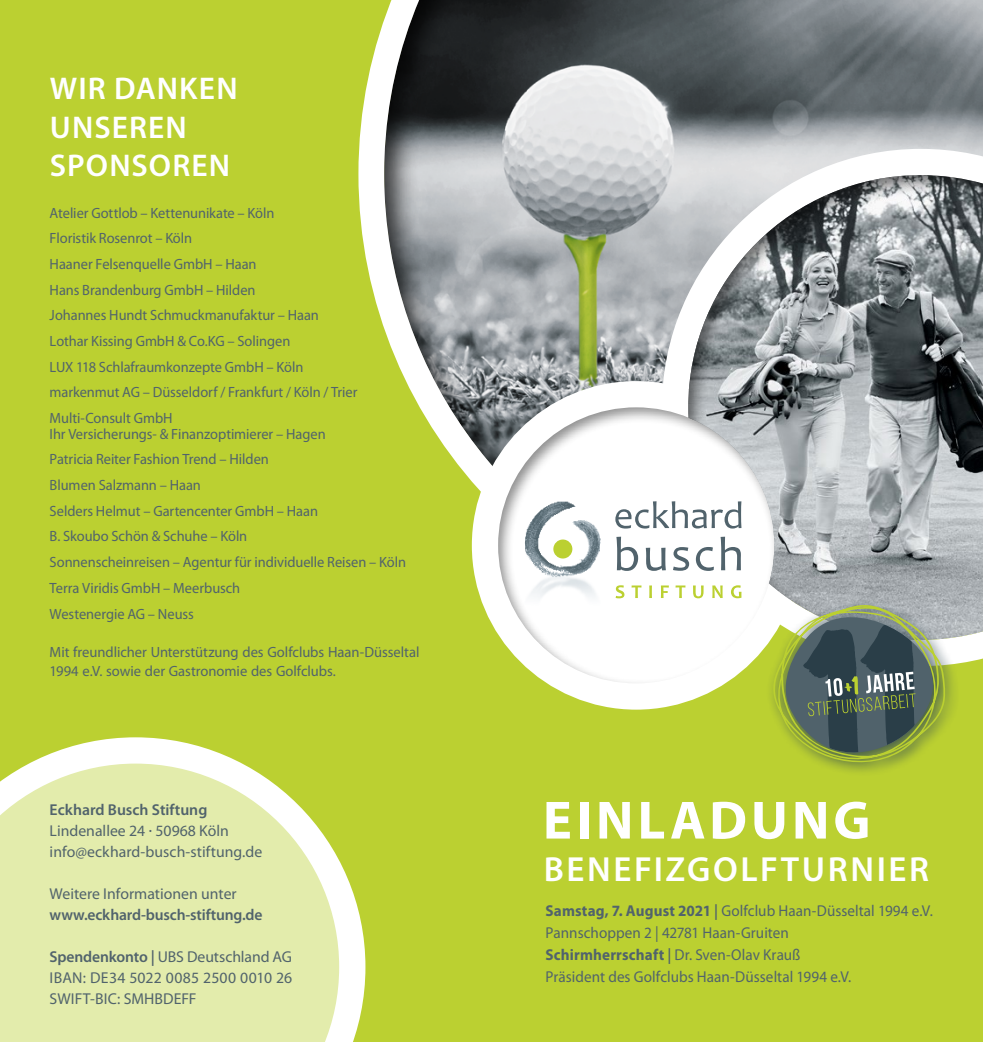
<style>
.page{position:relative;width:983px;height:1042px;background:#fff}
.page>*{position:absolute;margin:0;border:0;box-sizing:border-box;transform-origin:0 0}
.t1{font:700 54.25px "Myriad Pro";letter-spacing:.075em;color:#fff}
.t2{font:600 35px "Myriad Pro";letter-spacing:.075em;color:#fff}
.t3{font:600 31.5px/38.5px "Myriad Pro";letter-spacing:.035em;color:#fff}
.t4{font:15.75px/21.9px "Myriad Pro";color:#51636c;scale:.96 1}
.t5{font:15.75px/21px "Myriad Pro";color:#51636c}
.t6{font:600 15.75px "Myriad Pro";letter-spacing:-.005em;color:#51636c}
.t7{font:14.88px/25.7px "Myriad Pro";letter-spacing:-.005em;color:#51636c}
.s1{font-weight:600}
.s2{font-weight:700}
</style>
<div class="page">
<div style="left:0;top:0;width:982px;height:1042px;background:#bbd031"></div>
<svg style="left:0;top:737px;width:365px;height:305px;background:#e1eba8"></svg>
<div style="left:367px;top:0;width:615px;height:580px;background:#000;opacity:.75"></div>
<svg style="left:661px;top:149px;width:321px;height:515px;background:#dcdede"></svg>
<div style="left:471px;top:381px;width:329px;height:328px;border:26px solid #fff;border-radius:50%"></div>
<div style="left:672px;top:164px;width:310px;height:476px;background:#000;opacity:.55"></div>
<div style="left:482px;top:396px;width:306px;height:287px;background:#000;opacity:.45"></div>
<img style="left:518px;top:500px;width:88px;height:114px">
<svg style="left:616px;top:537px;width:124px;height:34px;background:#d3d7da"></svg>
<svg style="left:615px;top:501px;width:126px;height:27px;background:#ced3d6"></svg>
<div style="left:553px;top:539px;width:19px;height:19px;background:#bbd031;border-radius:50%"></div>
<svg style="left:615px;top:585px;width:126px;height:13px"></svg>
<div style="left:766px;top:598px;width:193px;height:179px;background:#304852;opacity:.86"></div>
<svg style="left:768px;top:603px;width:177px;height:173px"></svg>
<h3 class="t3" style="left:50px;top:69px;width:189px">WIR DANKEN<br>UNSEREN<br>SPONSOREN</h3>
<p class="t7" style="left:50px;top:199px;width:309px">Atelier Gottlob – Kettenunikate – Köln<br>Floristik Rosenrot – Köln<br>Haaner Felsenquelle GmbH – Haan<br>Hans Brandenburg GmbH – Hilden<br>Johannes Hundt Schmuckmanufaktur – Haan Lothar Kissing GmbH &amp; Co.KG – Solingen<br>LUX 118 Schlafraumkonzepte GmbH – Köln markenmut AG – Düsseldorf / Frankfurt / Köln / Trier Multi-Consult GmbH</p>
<p class="t7" style="left:50px;top:421px;width:358px">Ihr Versicherungs- &amp; Finanzoptimierer – Hagen<br>Patricia Reiter Fashion Trend – Hilden<br>Blumen Salzmann – Haan<br>Selders Helmut – Gartencenter GmbH – Haan<br>B. Skoubo Schön &amp; Schuhe – Köln<br>Sonnenscheinreisen – Agentur für individuelle Reisen – Köln Terra Viridis GmbH – Meerbusch<br>Westenergie AG – Neuss</p>
<p class="t7" style="left:50px;top:642px;width:371px;line-height:19.2px">Mit freundlicher Unterstützung des Golfclubs Haan-Düsseltal<br>1994 e.V. sowie der Gastronomie des Golfclubs.</p>
<p class="t6" style="left:50px;top:799px;width:159px">Eckhard Busch Stiftung</p>
<p class="t5" style="left:50px;top:820px;width:214px">Lindenallee 24 · 50968 Köln info@eckhard-busch-stiftung.de</p>
<p class="t5" style="left:50px;top:883px;width:188px">Weitere Informationen unter</p>
<p class="t6" style="left:50px;top:904px;width:214px">www.eckhard-busch-stiftung.de</p>
<p class="t5" style="left:50px;top:946px;width:244px;text-align:justify"><span class="s1">Spendenkonto |</span> UBS Deutschland AG IBAN: DE34 5022 0085 2500 0010 26<br>SWIFT-BIC: SMHBDEFF</p>
<h1 class="t1" style="left:542px;top:785px;width:329px">EINLADUNG</h1>
<h2 class="t2" style="left:543px;top:847px;width:387px">BENEFIZGOLFTURNIER</h2>
<p class="t4" style="left:545px;top:899px;width:404px"><span class="s2">Samstag, 7. August 2021</span> <span class="s1">|</span> Golfclub Haan-Düsseltal 1994 e.V.<br>Pannschoppen 2 | 42781 Haan-Gruiten<br><span class="s2">Schirmherrschaft</span> <span class="s1">|</span> Dr. Sven-Olav Krauß<br>Präsident des Golfclubs Haan-Düsseltal 1994 e.V.</p>
</div>
